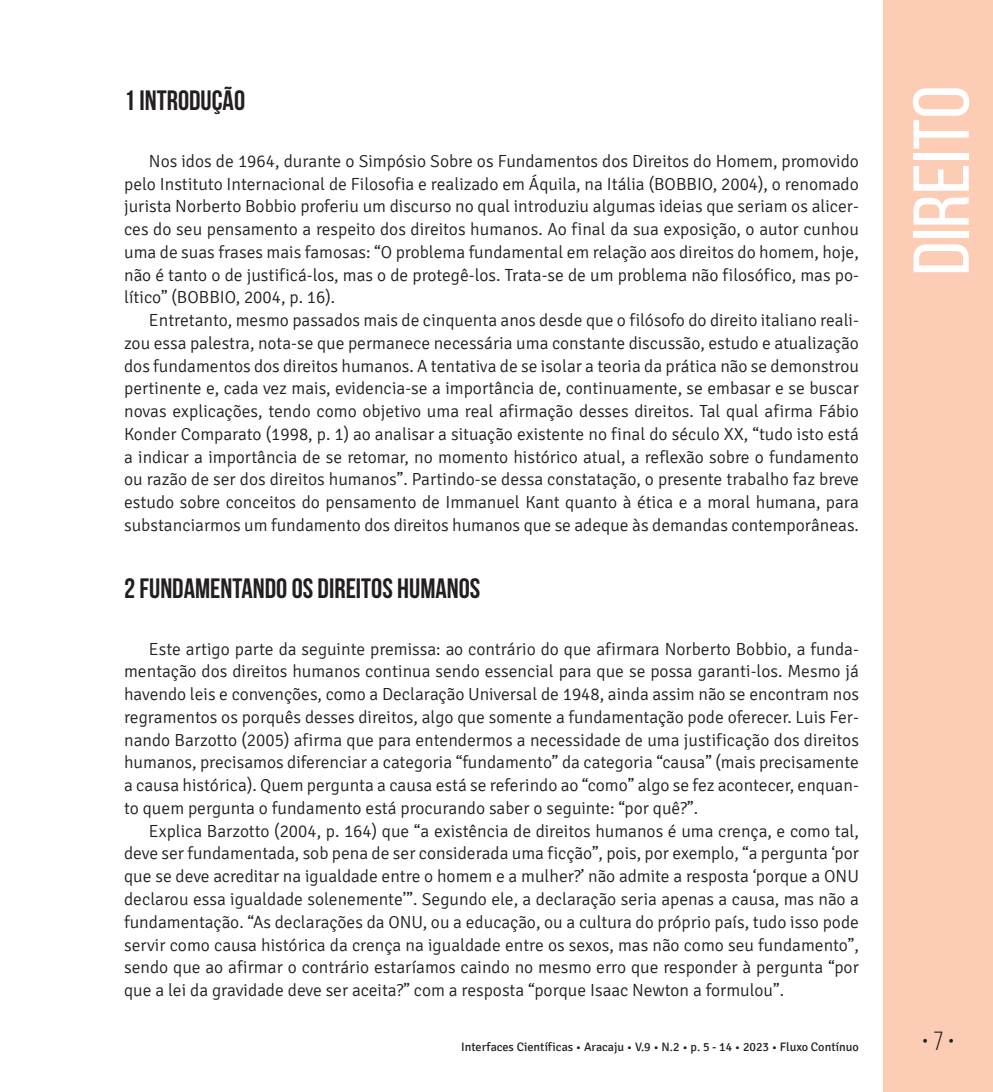
<style>
.page{position:relative;width:993px;height:1092px;background:#fff}
.page>*{position:absolute;margin:0;border:0;box-sizing:border-box;transform-origin:0 0}
.t1{font:78.75px "Bebas Neue";color:#fff;scale:1.09 1}
.t2{font:700 28px "Bebas Neue";color:#231f20}
.t3{font:26.25px "Bebas Neue";color:#231f20}
.t4{font:300 17.5px/22.8px "Signika";color:#231f20;text-align:justify}
.t5{font:12.25px "Signika";color:#231f20}
</style>
<div class="page">
<div style="left:883px;top:0;width:109px;height:1091px;background:#fcccb5"></div>
<h2 class="t2" style="left:124px;top:85px;width:122px">1 INTRODUÇÃO</h2>
<p class="t4" style="left:124px;top:150px;width:736px;text-indent:25px">Nos idos de 1964, durante o Simpósio Sobre os Fundamentos dos Direitos do Homem, promovido pelo Instituto Internacional de Filosofia e realizado em Áquila, na Itália (BOBBIO, 2004), o renomado jurista Norberto Bobbio proferiu um discurso no qual introduziu algumas ideias que seriam os alicer&shy;ces do seu pensamento a respeito dos direitos humanos. Ao final da sua exposição, o autor cunhou uma de suas frases mais famosas: “O problema fundamental em relação aos direitos do homem, hoje, não é tanto o de justificá-los, mas o de protegê-los. Trata-se de um problema não filosófico, mas po&shy;lítico” (BOBBIO, 2004, p. 16).</p>
<p class="t4" style="left:124px;top:309px;width:736px;text-indent:25px">Entretanto, mesmo passados mais de cinquenta anos desde que o filósofo do direito italiano reali&shy;zou essa palestra, nota-se que permanece necessária uma constante discussão, estudo e atualização dos fundamentos dos direitos humanos. A tentativa de se isolar a teoria da prática não se demonstrou pertinente e, cada vez mais, evidencia-se a importância de, continuamente, se embasar e se buscar novas explicações, tendo como objetivo uma real afirmação desses direitos. Tal qual afirma Fábio Konder Comparato (1998, p. 1) ao analisar a situação existente no final do século XX, “tudo isto está a indicar a importância de se retomar, no momento histórico atual, a reflexão sobre o fundamento ou razão de ser dos direitos humanos”. Partindo-se dessa constatação, o presente trabalho faz breve estudo sobre conceitos do pensamento de Immanuel Kant quanto à ética e a moral humana, para substanciarmos um fundamento dos direitos humanos que se adeque às demandas contemporâneas.</p>
<h2 class="t2" style="left:124px;top:573px;width:358px">2 FUNDAMENTANDO OS DIREITOS HUMANOS</h2>
<p class="t4" style="left:124px;top:637px;width:736px;text-indent:25px">Este artigo parte da seguinte premissa: ao contrário do que afirmara Norberto Bobbio, a funda&shy;mentação dos direitos humanos continua sendo essencial para que se possa garanti-los. Mesmo já havendo leis e convenções, como a Declaração Universal de 1948, ainda assim não se encontram nos regramentos os porquês desses direitos, algo que somente a fundamentação pode oferecer. Luis Fer&shy;nando Barzotto (2005) afirma que para entendermos a necessidade de uma justificação dos direitos humanos, precisamos diferenciar a categoria “fundamento” da categoria “causa” (mais precisamente a causa histórica). Quem pergunta a causa está se referindo ao “como” algo se fez acontecer, enquan&shy;to quem pergunta o fundamento está procurando saber o seguinte: “por quê?”.</p>
<p class="t4" style="left:124px;top:819px;width:736px;text-indent:25px">Explica Barzotto (2004, p. 164) que “a existência de direitos humanos é uma crença, e como tal, deve ser fundamentada, sob pena de ser considerada uma ficção”, pois, por exemplo, “a pergunta ‘por que se deve acreditar na igualdade entre o homem e a mulher?’ não admite a resposta ‘porque a ONU declarou essa igualdade solenemente’”. Segundo ele, a declaração seria apenas a causa, mas não a fundamentação. “As declarações da ONU, ou a educação, ou a cultura do próprio país, tudo isso pode servir como causa histórica da crença na igualdade entre os sexos, mas não como seu fundamento”, sendo que ao afirmar o contrário estaríamos caindo no mesmo erro que responder à pergunta “por que a lei da gravidade deve ser aceita?” com a resposta “porque Isaac Newton a formulou”.</p>
<h1 class="t1" style="left:898px;top:275px;width:176px;rotate:-90deg">Direito</h1>
<p class="t5" style="left:461px;top:1040px;width:399px">Interfaces Científicas • Aracaju • V.9 • N.2 • p. 5 - 14 • 2023 • Fluxo Contínuo</p>
<h3 class="t3" style="left:921px;top:1026px;width:34px">• 7 •</h3>
</div>
